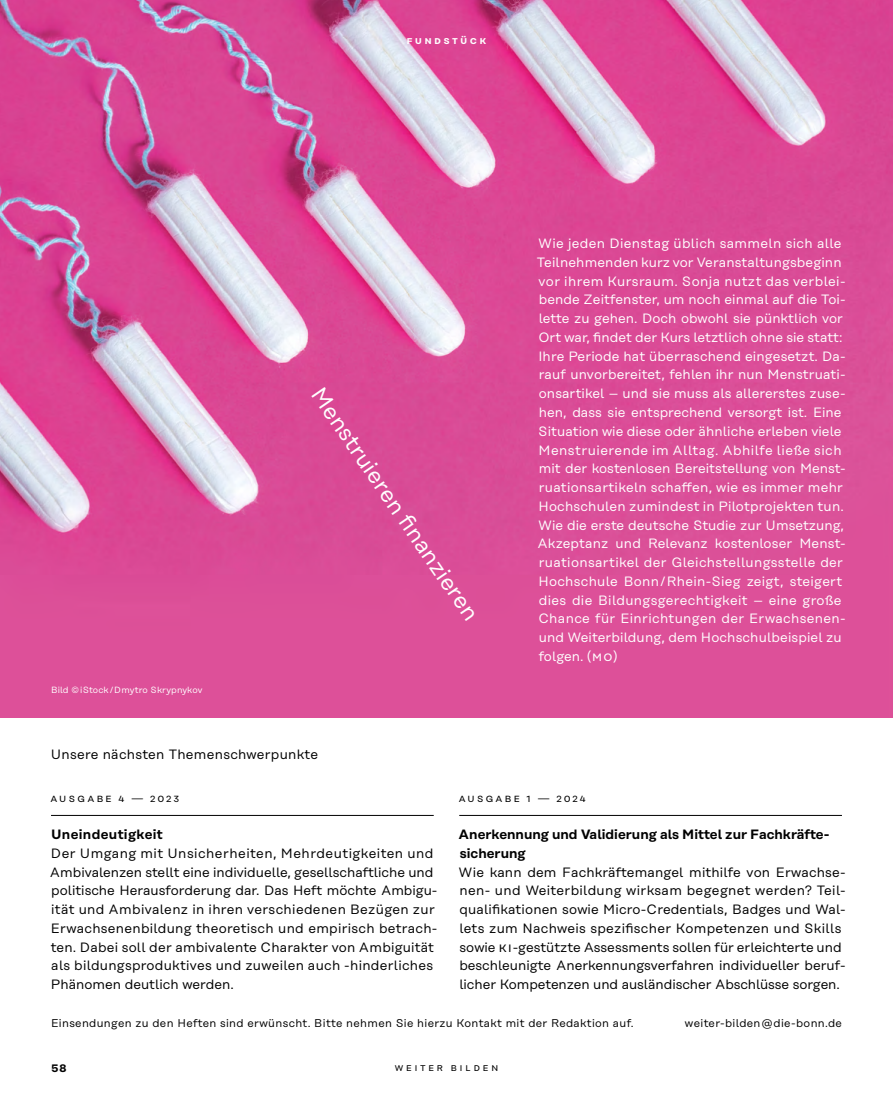
<style>
.page{position:relative;width:893px;height:1106px;background:#fff}
.page>*{position:absolute;margin:0;border:0;box-sizing:border-box;transform-origin:0 0}
.Rational___Copy__9pt{font:22.95px "Rational Text";color:#fff}
.Rational___Copy__9pt-2{font:13.5px/18.8px "Rational Text";letter-spacing:.01em;color:#fff}
.Rational___Copy__9pt-3{font:13.5px/18.8px "Rational Text";letter-spacing:.01em;color:#000}
.t1{font:600 13.5px/18.8px "Rational Text";color:#000}
.t2{font:11.25px "Rational Text";letter-spacing:.03em;color:#000}
.t3{font:11.25px "Rational Text";letter-spacing:.15em;color:#000}
.t4{font:11.25px "Rational Text";letter-spacing:.11em;color:#000}
.t5{font:10.5px "Rational Text";letter-spacing:.22em;color:#000}
.t6{font:600 10.5px "Rational Text";letter-spacing:.22em;color:#fff}
.Literatur___Copy__Ra{font:9px "Rational Text";letter-spacing:.015em;color:#fff}
</style>
<div class="page">
<img style="left:0;top:0;width:893px;height:717px">
<hr style="left:51px;top:815px;width:383px;height:1px;background:#000">
<hr style="left:459px;top:815px;width:383px;height:1px;background:#000">
<p class="Literatur___Copy__Ra" style="left:51px;top:685px;width:153px">Bild © iStock / Dmytro Skrypnykov</p>
<p class="t6" style="left:406px;top:34px;width:82px">F undstück</p>
<p class="Rational___Copy__9pt" style="left:328px;top:381px;width:281px;rotate:56deg">Menstruieren fi nanzieren</p>
<p class="Rational___Copy__9pt-2" style="left:537px;top:234px;width:310px">Wie jeden Dienstag üblich sammeln sich alle Teilnehmenden kurz vor Veranstaltungsbeginn vor ihrem Kursraum. Sonja nutzt das verblei&shy;bende Zeitfenster, um noch einmal auf die Toi&shy;lette zu gehen. Doch obwohl sie pünktlich vor Ort war, findet der Kurs letztlich ohne sie statt:<br>Ihre Periode hat überraschend eingesetzt. Da&shy;rauf unvorbereitet, fehlen ihr nun Menstruati&shy;onsartikel – und sie muss als allererstes zuse&shy;hen, dass sie entsprechend versorgt ist. Eine Situation wie diese oder ähnliche erleben viele Menstruierende im Alltag. Abhilfe ließe sich mit der kostenlosen Bereitstellung von Menst&shy;ruationsartikeln schaffen, wie es immer mehr Hochschulen zumindest in Pilotprojekten tun.<br>Wie die erste deutsche Studie zur Umsetzung, Akzeptanz und Relevanz kostenloser Menst&shy;ruationsartikel der Gleichstellungsstelle der Hochschule Bonn/Rhein-Sieg zeigt, steigert dies die Bildungsgerechtigkeit – eine große Chance für Einrichtungen der Erwachsenen&shy;und Weiterbildung, dem Hochschulbeispiel zu folgen. (MO)</p>
<p class="Rational___Copy__9pt-3" style="left:51px;top:745px;width:269px">Unsere nächsten Themenschwerpunkte</p>
<p class="t3" style="left:50px;top:791px;width:131px">ausgabe 4 — 2023</p>
<p class="t1" style="left:51px;top:824px;width:113px">Uneindeutigkeit</p>
<p class="Rational___Copy__9pt-3" style="left:50px;top:843px;width:389px">Der Umgang mit Unsicherheiten, Mehrdeutigkeiten und Ambivalenzen stellt eine individuelle, gesellschaftliche und politische Herausforderung dar. Das Heft möchte Ambigu&shy;ität und Ambivalenz in ihren verschiedenen Bezügen zur Erwachsenenbildung theoretisch und empirisch betrach&shy;ten. Dabei soll der ambivalente Charakter von Ambiguität als bildungsproduktives und zuweilen auch -hinderliches Phänomen deutlich werden.</p>
<p class="t3" style="left:458px;top:791px;width:129px">ausgabe 1 — 2024</p>
<p class="t1" style="left:459px;top:824px;width:371px">Anerkennung und Validierung als Mittel zur Fachkräfte&shy;sicherung</p>
<p class="Rational___Copy__9pt-3" style="left:459px;top:862px;width:388px">Wie kann dem Fachkräftemangel mithilfe von Erwachse&shy;nen- und Weiterbildung wirksam begegnet werden? Teil&shy;qualifikationen sowie Micro-Credentials, Badges und Wal&shy;lets zum Nachweis spezifischer Kompetenzen und Skills sowie KI -gestützte Assessments sollen für erleichterte und beschleunigte Anerkennungsverfahren individueller beruf&shy;licher Kompetenzen und ausländischer Abschlüsse sorgen.</p>
<p class="t2" style="left:51px;top:1016px;width:584px">Einsendungen zu den Heften sind erwünscht. Bitte nehmen Sie hierzu Kontakt mit der Redaktion auf.</p>
<p class="t4" style="left:685px;top:1016px;width:159px">weiter-bilden@die-bonn.de</p>
<p class="t1" style="left:51px;top:1057px;width:17px">58</p>
<p class="t5" style="left:394px;top:1060px;width:106px">weiter bilden</p>
</div>
